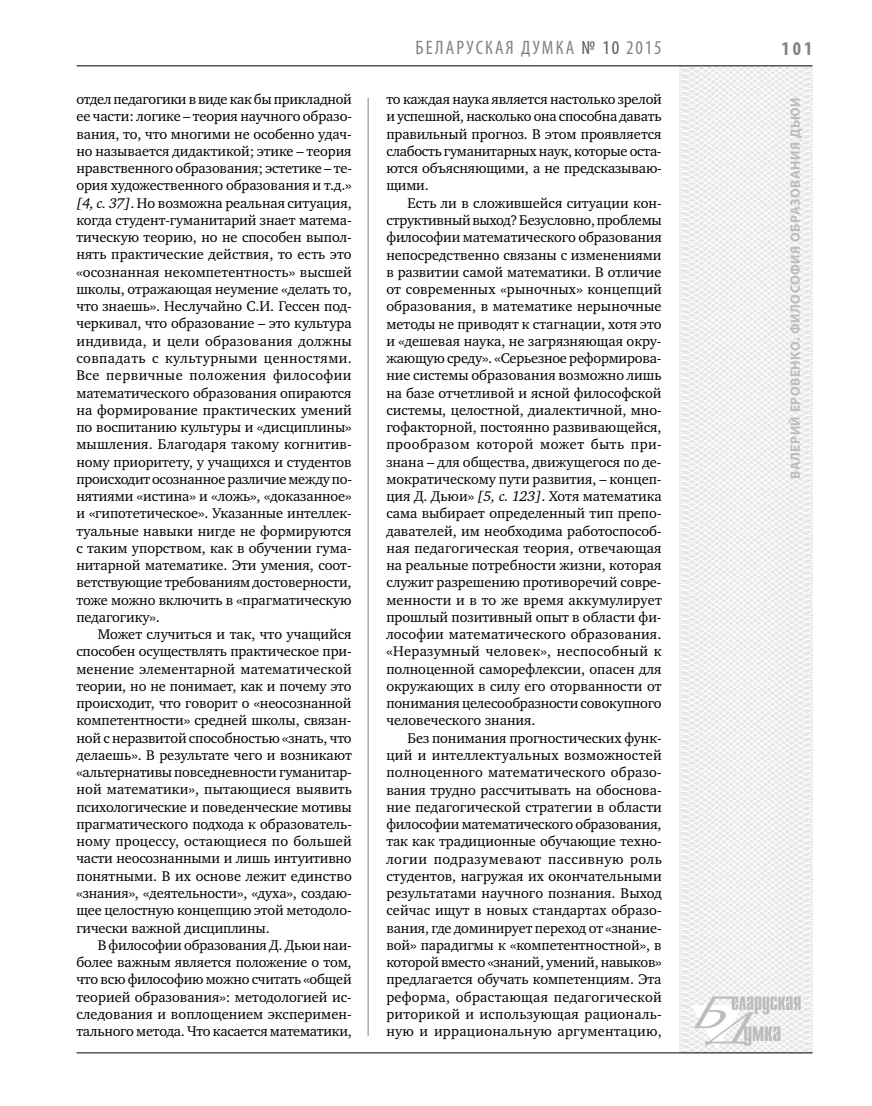
<style>
.page{position:relative;width:872px;height:1106px;background:#fff}
.page>*{position:absolute;margin:0;border:0;box-sizing:border-box;transform-origin:0 0}
.t1{font:condensed 19.5px "Myriad Pro";letter-spacing:.11em;color:#808285}
.t2{font:700 condensed 19.5px "Myriad Pro";color:#808285}
.t3{font:14.4px/17.2px "Charter C";letter-spacing:-.01em;color:#000;text-align:justify}
.t4{font:700 13.5px "Myriad Pro";letter-spacing:.04em;color:#bcbdc0}
.s1{font-style:italic}
.s2{color:#58595b}
</style>
<div class="page">
<hr style="left:368px;top:98px;width:1px;height:938px;background:#808285">
<svg style="left:621px;top:65px;width:192px;height:989px"></svg>
<svg style="left:691px;top:996px;width:109px;height:53px"></svg>
<hr style="left:77px;top:65px;width:735px;height:1px;background:#000">
<hr style="left:77px;top:1052px;width:735px;height:1px;background:#000">
<p class="t3" style="left:76px;top:91px;width:277px">отдел педагогики в виде как бы прикладной ее части: логике – теория научного образо&shy;вания, то, что многими не особенно удач&shy;но называется дидактикой; этике – теория нравственного образования; эстетике – те&shy;ория художественного образования и т.д.» <span class="s1">[4, с. 37]</span>. Но возможна реальная ситуация, когда студент-гуманитарий знает матема&shy;тическую теорию, но не способен выпол&shy;нять практические действия, то есть это «осознанная некомпетентность» высшей школы, отражающая неумение «делать то, что знаешь». Неслучайно С.И. Гессен под&shy;черкивал, что образование – это культура индивида, и цели образования должны совпадать с культурными ценностями.<br>Все первичные положения философии математического образования опираются на формирование практических умений по воспитанию культуры и «дисциплины» мышления. Благодаря такому когнитив&shy;ному приоритету, у учащихся и студентов происходит осознанное различие между по&shy;нятиями «истина» и «ложь», «доказанное» и «гипотетическое». Указанные интеллек&shy;туальные навыки нигде не формируются с таким упорством, как в обучении гума&shy;нитарной математике. Эти умения, соот&shy;ветствующие требованиям достоверности, тоже можно включить в «прагматическую педагогику».</p>
<p class="t3" style="left:76px;top:625px;width:277px;text-indent:21px">Может случиться и так, что учащийся способен осуществлять практическое при&shy;менение элементарной математической теории, но не понимает, как и почему это происходит, что говорит о «неосознанной компетентности» средней школы, связан&shy;ной с неразвитой способностью «знать, что делаешь». В результате чего и возникают «альтернативы повседневности гуманитар&shy;ной математики», пытающиеся выявить психологические и поведенческие мотивы прагматического подхода к образователь&shy;ному процессу, остающиеся по большей части неосознанными и лишь интуитивно понятными. В их основе лежит единство «знания», «деятельности», «духа», создаю&shy;щее целостную концепцию этой методоло&shy;гически важной дисциплины.</p>
<p class="t3" style="left:76px;top:936px;width:277px;text-indent:21px">В философии образования Д. Дьюи наи&shy;более важным является положение о том, что всю философию можно считать «общей теорией образования»: методологией ис&shy;следования и воплощением эксперимен&shy;тального метода. Что касается математики,</p>
<h1 class="t1" style="left:415px;top:36px;width:248px">БЕЛА РУСКАЯ ДУМКА <span class="s2">№ 10</span> 2015</h1>
<h1 class="t2" style="left:781px;top:37px;width:32px">101</h1>
<p class="t3" style="left:386px;top:91px;width:277px">то каждая наука является настолько зрелой и успешной, насколько она способна давать правильный прогноз. В этом проявляется слабость гуманитарных наук, которые оста&shy;ются объясняющими, а не предсказываю&shy;щими.</p>
<p class="t3" style="left:386px;top:194px;width:277px;text-indent:21px">Есть ли в сложившейся ситуации кон&shy;структивный выход? Безусловно, проблемы философии математического образования непосредственно связаны с изменениями в развитии самой математики. В отличие от современных «рыночных» концепций образования, в математике нерыночные методы не приводят к стагнации, хотя это и «дешевая наука, не загрязняющая окру&shy;жающую среду». «Серьезное реформирова&shy;ние системы образования возможно лишь на базе отчетливой и ясной философской системы, целостной, диалектичной, мно&shy;гофакторной, постоянно развивающейся, прообразом которой может быть при&shy;знана – для общества, движущегося по де&shy;мократическому пути развития, – концеп&shy;ция Д. Дьюи» <span class="s1">[5, с. 123]</span>. Хотя математика сама выбирает определенный тип препо&shy;давателей, им необходима работоспособ&shy;ная педагогическая теория, отвечающая на реальные потребности жизни, которая служит разрешению противоречий совре&shy;менности и в то же время аккумулирует прошлый позитивный опыт в области фи&shy;лософии математического образования. «Неразумный человек», неспособный к полноценной саморефлексии, опасен для окружающих в силу его оторванности от понимания целесообразности совокупного человеческого знания.</p>
<p class="t3" style="left:386px;top:729px;width:277px;text-indent:21px">Без понимания прогностических функ&shy;ций и интеллектуальных возможностей полноценного математического образо&shy;вания трудно рассчитывать на обоснова&shy;ние педагогической стратегии в области философии математического образования, так как традиционные обучающие техно&shy;логии подразумевают пассивную роль студентов, нагружая их окончательными результатами научного познания. Выход сейчас ищут в новых стандартах образо&shy;вания, где доминирует переход от «знание&shy;вой» парадигмы к «компетентностной», в которой вместо «знаний, умений, навыков» предлагается обучать компетенциям. Эта реформа, обрастающая педагогической риторикой и использующая рациональ&shy;ную и иррациональную аргументацию,</p>
<p class="t4" style="left:786px;top:479px;width:383px;rotate:-90deg">Валерий ЕРОВЕНКО. Философия образования Дьюи</p>
</div>
